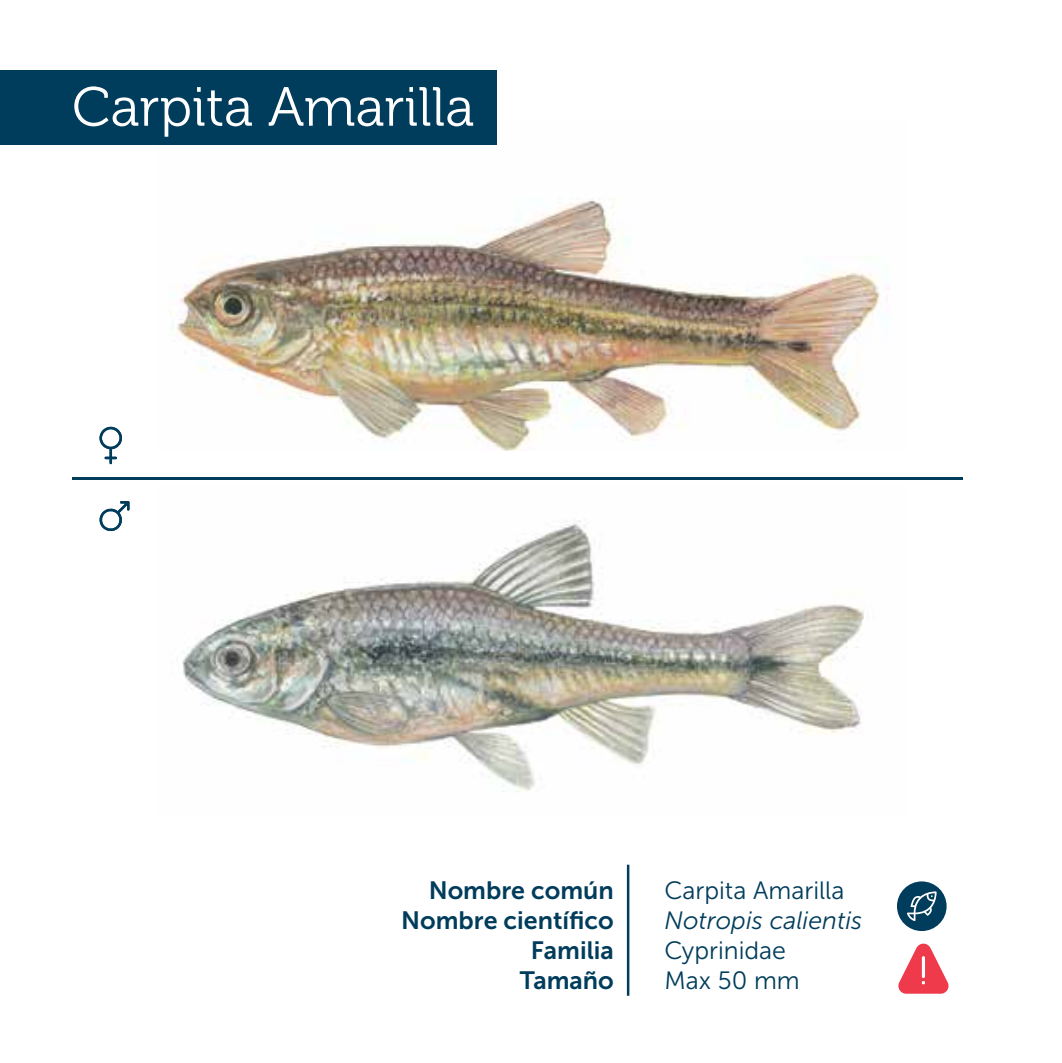
<style>
.page{position:relative;width:1062px;height:1063px;background:#fff}
.page>*{position:absolute;margin:0;border:0;box-sizing:border-box;transform-origin:0 0}
.t1{font:55px "Museo 300";color:#fff}
.t2{font:25px/30px "Museo Sans 700";color:#003c5b;text-align:right}
.t3{font:25px/30px "Museo Sans 300";color:#003c5b}
.t4{font:italic 25px "Museo Sans 300";color:#003c5b}
</style>
<div class="page">
<img style="left:170px;top:199px;width:719px;height:252px">
<div style="left:897px;top:881px;width:49px;height:50px;background:#003c5b;border-radius:50%"></div>
<svg style="left:907px;top:891px;width:29px;height:30px"></svg>
<hr style="left:627px;top:865px;width:2px;height:131px;background:#003c5b">
<div style="left:0;top:71px;width:497px;height:74px;background:#003c5b"></div>
<svg style="left:898px;top:944px;width:50px;height:50px"></svg>
<img style="left:182px;top:521px;width:682px;height:271px">
<hr style="left:72px;top:477px;width:891px;height:3px;background:#003c5b">
<svg style="left:99px;top:427px;width:23px;height:37px"></svg>
<svg style="left:99px;top:501px;width:30px;height:30px"></svg>
<h1 class="t1" style="left:72px;top:77px;width:403px">Carpita Amarilla</h1>
<p class="t2" style="left:401px;top:876px;width:214px">Nombre común<br>Nombre científico<br>Familia<br>Tamaño</p>
<p class="t3" style="left:664px;top:876px;width:182px">Carpita Amarilla</p>
<p class="t4" style="left:664px;top:907px;width:199px">Notropis calientis</p>
<p class="t3" style="left:664px;top:936px;width:137px">Cyprinidae<br>Max 50 mm</p>
</div>
